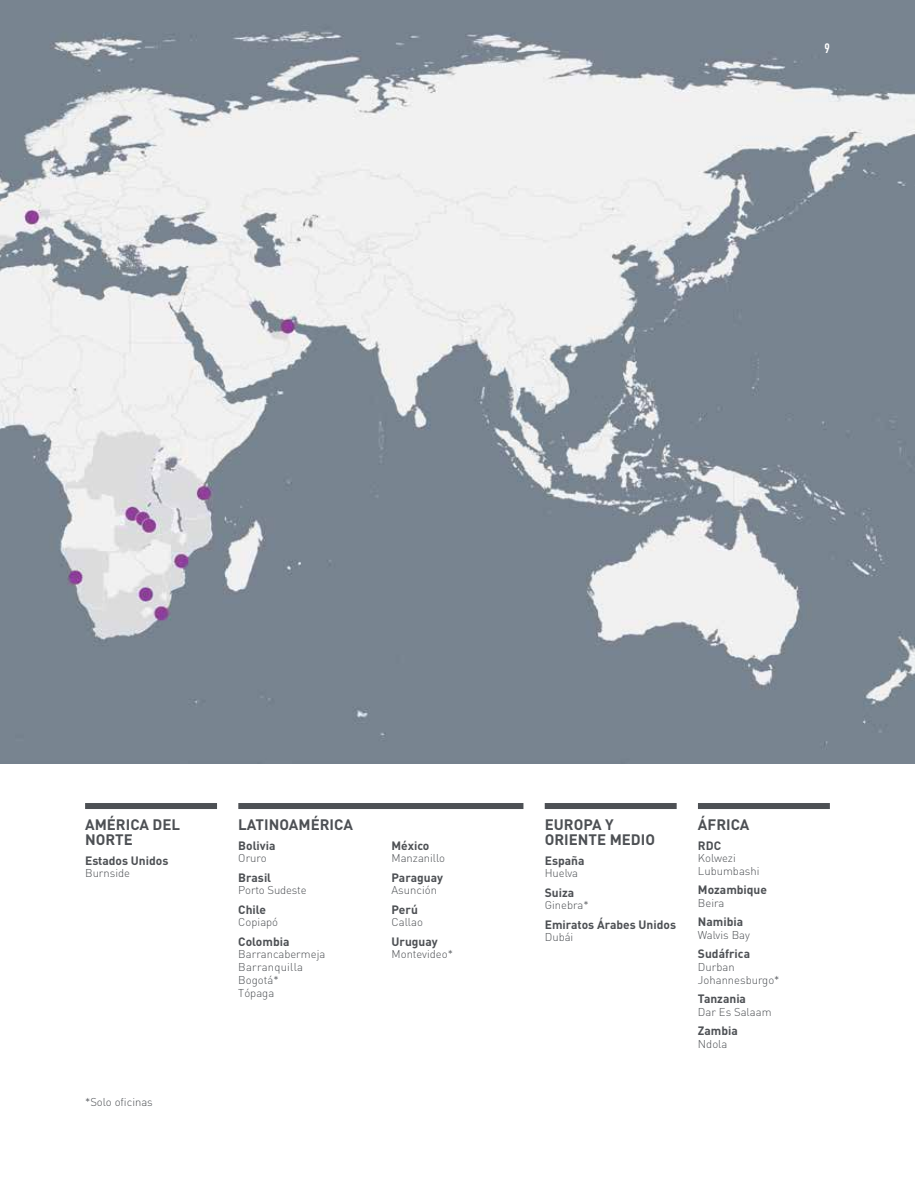
<style>
.page{position:relative;width:915px;height:1191px;background:#fff}
.page>*{position:absolute;margin:0;border:0;box-sizing:border-box;transform-origin:0 0}
.t1{font:700 15px/15px "DIN";color:#4d5054}
.t2{font:700 13.5px "DIN Cond";color:#fff}
.t3{font:700 12px "DIN";color:#4d5054}
.t4{font:300 11.25px/12.8px "DIN";color:#4d5054}
</style>
<div class="page">
<img style="left:0;top:0;width:914px;height:763px">
<div style="left:85px;top:803px;width:132px;height:6px;background:#4d5054"></div>
<div style="left:238px;top:803px;width:285px;height:6px;background:#4d5054"></div>
<div style="left:544px;top:803px;width:132px;height:6px;background:#4d5054"></div>
<div style="left:697px;top:803px;width:132px;height:6px;background:#4d5054"></div>
<p class="t2" style="left:824px;top:40px;width:7px">9</p>
<h1 class="t1" style="left:85px;top:816px;width:96px">AMÉRICA DEL<br>NORTE</h1>
<p class="t3" style="left:85px;top:852px;width:85px">Estados Unidos</p>
<p class="t4" style="left:85px;top:866px;width:46px">Burnside</p>
<p class="t4" style="left:85px;top:1095px;width:69px">*Solo oficinas</p>
<h1 class="t1" style="left:238px;top:816px;width:116px">LATINOAMÉRICA</h1>
<p class="t3" style="left:238px;top:837px;width:39px">Bolivia</p>
<p class="t4" style="left:238px;top:851px;width:30px">Oruro</p>
<p class="t3" style="left:238px;top:869px;width:34px">Brasil</p>
<p class="t4" style="left:238px;top:883px;width:70px">Porto Sudeste</p>
<p class="t3" style="left:238px;top:901px;width:29px">Chile</p>
<p class="t4" style="left:238px;top:915px;width:41px">Copiapó</p>
<p class="t3" style="left:238px;top:933px;width:53px">Colombia</p>
<p class="t4" style="left:238px;top:947px;width:88px">Barrancabermeja<br>Barranquilla<br>Bogotá*<br>Tópaga</p>
<p class="t3" style="left:391px;top:837px;width:39px">México</p>
<p class="t4" style="left:391px;top:851px;width:55px">Manzanillo</p>
<p class="t3" style="left:391px;top:869px;width:53px">Paraguay</p>
<p class="t4" style="left:391px;top:883px;width:47px">Asunción</p>
<p class="t3" style="left:391px;top:901px;width:28px">Perú</p>
<p class="t4" style="left:391px;top:915px;width:33px">Callao</p>
<p class="t3" style="left:391px;top:933px;width:48px">Uruguay</p>
<p class="t4" style="left:391px;top:947px;width:63px">Montevideo*</p>
<h1 class="t1" style="left:544px;top:816px;width:112px">EUROPA Y<br>ORIENTE MEDIO</h1>
<p class="t3" style="left:544px;top:852px;width:41px">España</p>
<p class="t4" style="left:544px;top:866px;width:35px">Huelva</p>
<p class="t3" style="left:544px;top:884px;width:31px">Suiza</p>
<p class="t4" style="left:544px;top:898px;width:45px">Ginebra*</p>
<p class="t3" style="left:544px;top:916px;width:133px">Emiratos Árabes Unidos</p>
<p class="t4" style="left:544px;top:930px;width:30px">Dubái</p>
<h1 class="t1" style="left:697px;top:816px;width:53px">ÁFRICA</h1>
<p class="t3" style="left:697px;top:837px;width:25px">RDC</p>
<p class="t4" style="left:697px;top:851px;width:63px">Kolwezi<br>Lubumbashi</p>
<p class="t3" style="left:697px;top:882px;width:71px">Mozambique</p>
<p class="t4" style="left:697px;top:896px;width:28px">Beira</p>
<p class="t3" style="left:697px;top:914px;width:47px">Namibia</p>
<p class="t4" style="left:697px;top:928px;width:53px">Walvis Bay</p>
<p class="t3" style="left:697px;top:946px;width:54px">Sudáfrica</p>
<p class="t4" style="left:697px;top:960px;width:83px">Durban<br>Johannesburgo*</p>
<p class="t3" style="left:697px;top:991px;width:50px">Tanzania</p>
<p class="t4" style="left:697px;top:1005px;width:75px">Dar Es Salaam</p>
<p class="t3" style="left:697px;top:1023px;width:41px">Zambia</p>
<p class="t4" style="left:697px;top:1037px;width:31px">Ndola</p>
</div>
